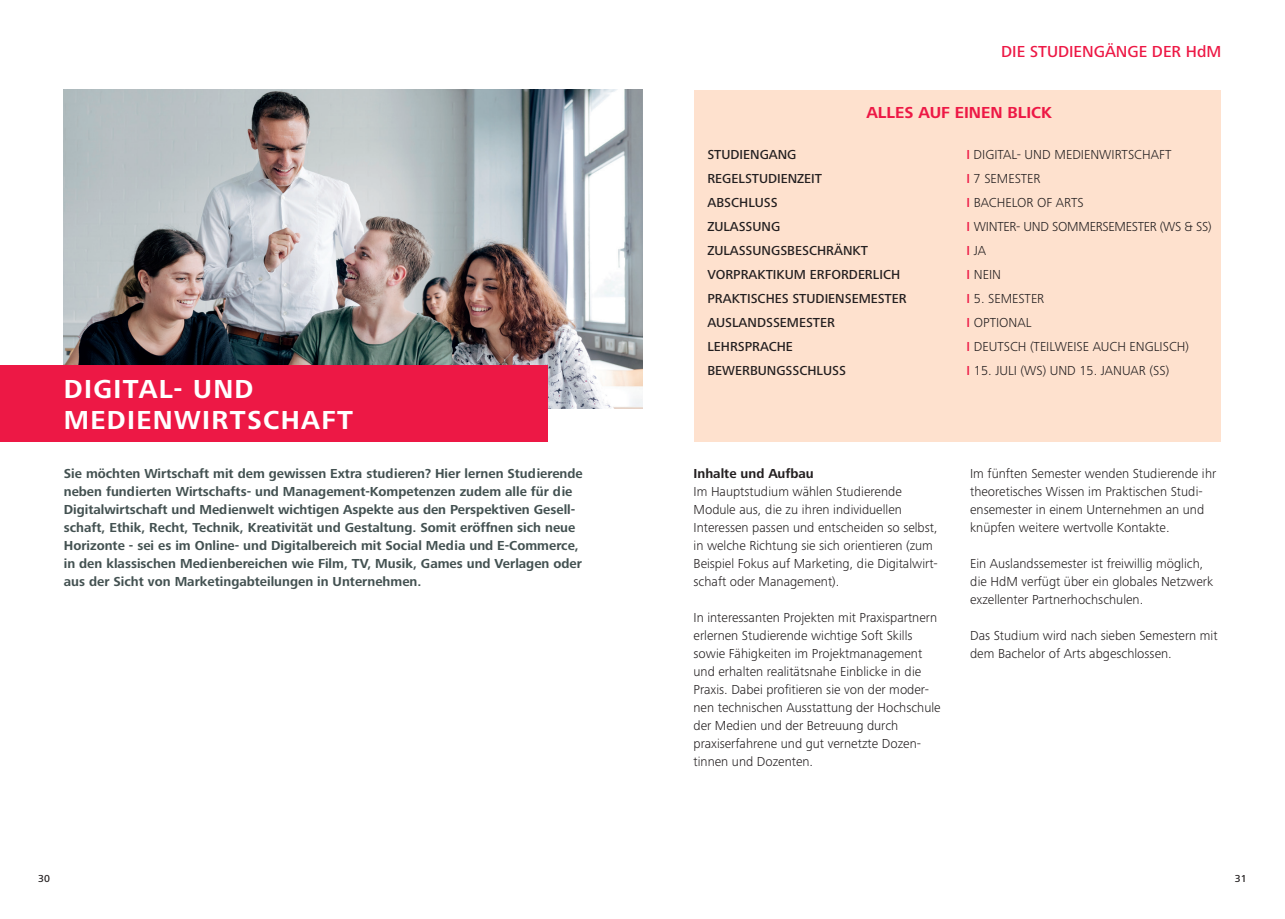
<style>
.page{position:relative;width:1285px;height:919px;background:#fff}
.page>*{position:absolute;margin:0;border:0;box-sizing:border-box;transform-origin:0 0}
.Ü1{font:700 27px/31.5px "Hd M Frutiger Next Pro";letter-spacing:.05em;color:#fff}
.t1{font:500 16.5px "Hd M Frutiger Next Pro";color:#ed1845}
.t2{font:700 16.5px "Hd M Frutiger Next Pro";color:#ed1845}
.Fließtext{font:300 13.5px/18px "Hd M Frutiger Next Pro";color:#231f20}
.Vorspann_Bold{font:700 13.5px/18px "Hd M Frutiger Next Pro";color:#435151}
.t3{font:500 13.5px/24px "Hd M Frutiger Next Pro";color:#231f20}
.Fließtext-2{font:300 13.5px "Hd M Frutiger Next Pro";letter-spacing:-.02em;color:#231f20}
.Fließtext_medium{font:700 13.5px "Hd M Frutiger Next Pro";color:#231f20}
.t4{font:500 10.5px "Hd M Frutiger Next Pro";color:#231f20}
.s1{font-weight:500;color:#ed1845}
</style>
<div class="page">
<div style="left:0;top:365px;width:547px;height:77px;background:#ed1845"></div>
<img style="left:64px;top:89px;width:578px;height:319px">
<div style="left:13px;top:365px;width:534px;height:77px;background:#ed1845"></div>
<div style="left:694px;top:90px;width:526px;height:352px;background:#fee1ce"></div>
<p class="t1" style="left:1001px;top:42px;width:221px">DIE STUDIENGÄNGE DER HdM</p>
<p class="t2" style="left:866px;top:103px;width:187px">ALLES AUF EINEN BLICK</p>
<p class="Ü1" style="left:64px;top:373px;width:291px">DIGITAL- UND<br>MEDIENWIRTSCHAFT</p>
<p class="Vorspann_Bold" style="left:64px;top:464px;width:520px">Sie möchten Wirtschaft mit dem gewissen Extra studieren? Hier lernen Studierende neben fundierten Wirtschafts- und Management-Kompetenzen zudem alle für die Digitalwirtschaft und Medienwelt wichtigen Aspekte aus den Perspektiven Gesell&shy;schaft, Ethik, Recht, Technik, Kreativität und Gestaltung. Somit eröffnen sich neue Horizonte - sei es im Online- und Digitalbereich mit Social Media und E-Commerce, in den klassischen Medienbereichen wie Film, TV, Musik, Games und Verlagen oder aus der Sicht von Marketingabteilungen in Unternehmen.</p>
<p class="t3" style="left:707px;top:142px;width:91px">STUDIENGANG</p>
<p class="t3" style="left:707px;top:166px;width:116px">REGELSTUDIENZEIT</p>
<p class="t3" style="left:707px;top:190px;width:72px">ABSCHLUSS</p>
<p class="t3" style="left:707px;top:214px;width:162px">ZULASSUNG<br>ZULASSUNGSBESCHRÄNKT</p>
<p class="t3" style="left:707px;top:262px;width:194px">VORPRAKTIKUM ERFORDERLICH</p>
<p class="t3" style="left:707px;top:286px;width:201px">PRAKTISCHES STUDIENSEMESTER</p>
<p class="t3" style="left:707px;top:310px;width:129px">AUSLANDSSEMESTER</p>
<p class="t3" style="left:707px;top:334px;width:87px">LEHRSPRACHE</p>
<p class="t3" style="left:707px;top:358px;width:140px">BEWERBUNGSSCHLUSS</p>
<p class="Fließtext" style="left:966px;top:145px;width:206px"><span class="s1">I</span> DIGITAL- UND MEDIENWIRTSCHAFT</p>
<p class="Fließtext" style="left:966px;top:169px;width:76px"><span class="s1">I</span> 7 SEMESTER</p>
<p class="Fließtext" style="left:966px;top:193px;width:119px"><span class="s1">I</span> BACHELOR OF ARTS</p>
<p class="Fließtext-2" style="left:966px;top:218px;width:246px"><span class="s1">I</span> WINTER- UND SOMMERSEMESTER (WS &amp; SS)</p>
<p class="Fließtext" style="left:966px;top:241px;width:21px"><span class="s1">I</span> JA</p>
<p class="Fließtext" style="left:966px;top:265px;width:36px"><span class="s1">I</span> NEIN</p>
<p class="Fließtext" style="left:966px;top:289px;width:79px"><span class="s1">I</span> 5. SEMESTER</p>
<p class="Fließtext" style="left:966px;top:313px;width:67px"><span class="s1">I</span> OPTIONAL</p>
<p class="Fließtext" style="left:966px;top:337px;width:224px"><span class="s1">I</span> DEUTSCH (TEILWEISE AUCH ENGLISCH)</p>
<p class="Fließtext" style="left:966px;top:361px;width:204px"><span class="s1">I</span> 15. JULI (WS) UND 15. JANUAR (SS)</p>
<p class="Fließtext_medium" style="left:693px;top:466px;width:122px">Inhalte und Aufbau</p>
<p class="Fließtext" style="left:693px;top:482px;width:246px">Im Hauptstudium wählen Studierende Module aus, die zu ihren individuellen Interessen passen und entscheiden so selbst, in welche Richtung sie sich orientieren (zum Beispiel Fokus auf Marketing, die Digitalwirt&shy;schaft oder Management).</p>
<p class="Fließtext" style="left:693px;top:608px;width:248px">In interessanten Projekten mit Praxispartnern erlernen Studierende wichtige Soft Skills sowie Fähigkeiten im Projektmanagement und erhalten realitätsnahe Einblicke in die Praxis. Dabei profitieren sie von der moder&shy;nen technischen Ausstattung der Hochschule der Medien und der Betreuung durch praxiserfahrene und gut vernetzte Dozen&shy;tinnen und Dozenten.</p>
<p class="Fließtext" style="left:969px;top:464px;width:248px">Im fünften Semester wenden Studierende ihr theoretisches Wissen im Praktischen Studi&shy;ensemester in einem Unternehmen an und knüpfen weitere wertvolle Kontakte.</p>
<p class="Fließtext" style="left:969px;top:554px;width:244px">Ein Auslandssemester ist freiwillig möglich, die HdM verfügt über ein globales Netzwerk exzellenter Partnerhochschulen.</p>
<p class="Fließtext" style="left:969px;top:626px;width:249px">Das Studium wird nach sieben Semestern mit dem Bachelor of Arts abgeschlossen.</p>
<p class="t4" style="left:38px;top:872px;width:13px">30</p>
<p class="t4" style="left:1234px;top:872px;width:13px">31</p>
</div>
